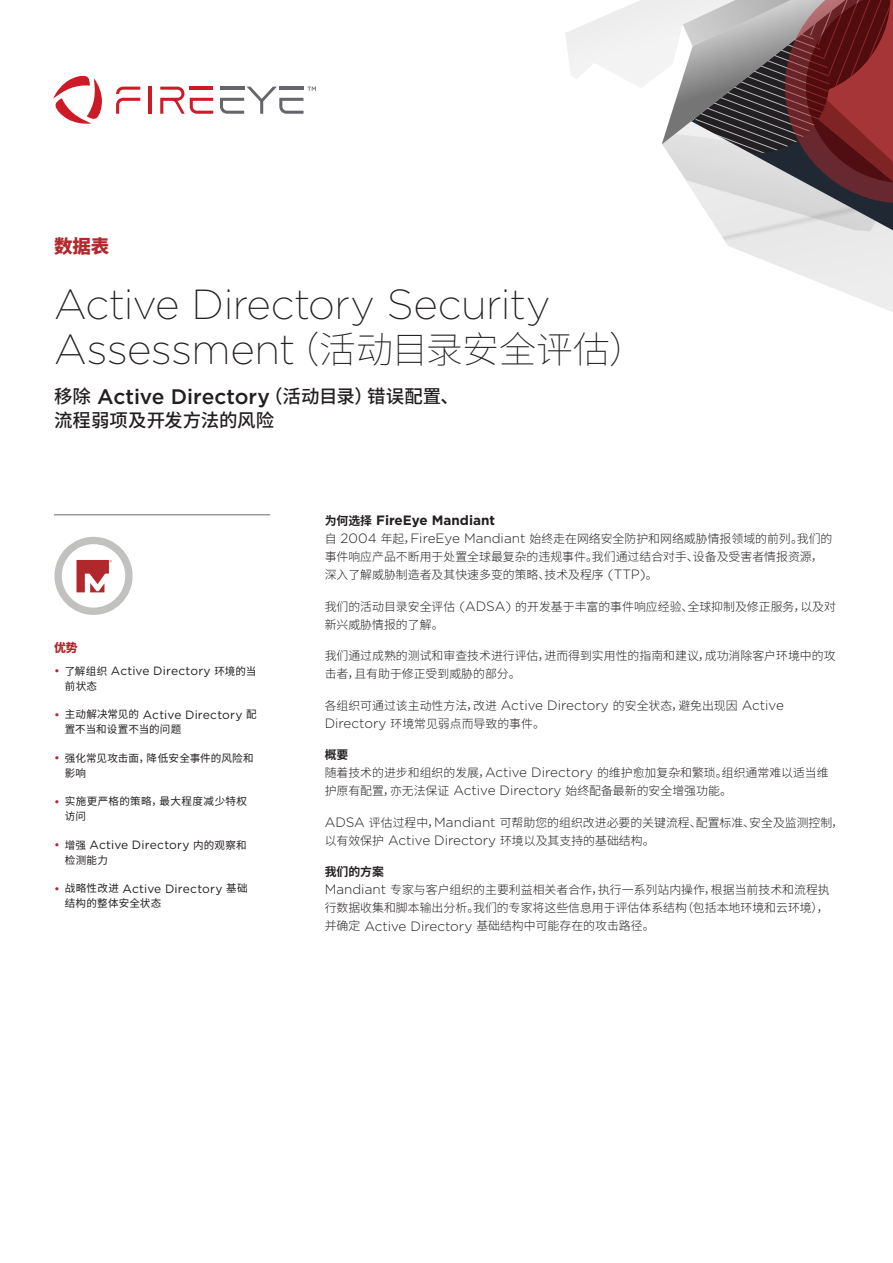
<style>
.page{position:relative;width:893px;height:1263px;background:#fff}
.page>*{position:absolute;margin:0;border:0;box-sizing:border-box;transform-origin:0 0}
.DS_Head_33_White{font:200 42px/45px "Gotham";letter-spacing:-.01em;color:#231f20}
.DS_Head_11_White{font:500 21px "Gotham";color:#231f20}
.DS_Head_11_White-2{font:500 18.45px "Noto Sans CJ Ktc";color:#231f20}
.t1{font:900 18.45px "Noto Sans CJ Ktc";color:#b2282d}
.Subhead_Level_1{font:700 13.5px "Gotham";color:#231f20}
.t2{font:12px "Gotham";letter-spacing:.015em;color:#231f20}
.Body_Text_9_12{font:300 11.85px/18px "Noto Sans CJ Ktc";color:#231f20}
.Subhead_Level_1-2{font:700 11.85px "Noto Sans CJ Ktc";color:#231f20}
.t3{font:900 11.85px "Noto Sans CJ Ktc";color:#b2282d}
.t4{font:10.5px/15px "Noto Sans CJ Ktc";letter-spacing:.025em;color:#231f20}
.t5{font:10.5px "Noto Sans CJ Ktc";color:#231f20}
.s1{font-family:"Noto Sans CJ Ktc";font-weight:100;font-size:36.9px}
.s2{font-family:"Noto Sans CJ Ktc";font-size:18.45px}
.s3{color:#b2282d}
.s4{font-family:"Noto Sans CJ Ktc";font-size:10.5px}
.s5{font-family:"Gotham";font-size:12px;color:#b2282d}
.s6{font-family:"Noto Sans CJ Ktc";font-size:11.85px}
.s7{font-family:"Gotham";font-size:13.5px}
</style>
<div class="page">
<hr style="left:148px;top:87px;width:4px;height:27px;background:#cc1b26">
<svg style="left:116px;top:87px;width:24px;height:27px"></svg>
<svg style="left:160px;top:87px;width:53px;height:27px"></svg>
<svg style="left:53px;top:75px;width:49px;height:49px"></svg>
<svg style="left:220px;top:87px;width:96px;height:27px"></svg>
<hr style="left:54px;top:515px;width:216px;height:1px;background:#231f20">
<svg style="left:565px;top:0;width:328px;height:312px"></svg>
<div style="left:55px;top:537px;width:78px;height:78px;background:#c1c1c0;border-radius:50%"></div>
<div style="left:62px;top:544px;width:63px;height:64px;background:#fff;border-radius:50%"></div>
<svg style="left:77px;top:560px;width:35px;height:32px"></svg>
<p class="t1" style="left:54px;top:235px;width:57px">数据表</p>
<p class="DS_Head_33_White" style="left:54px;top:280px;width:594px">Active Directory Security<br>Assessment<span class="s1">（活动目录安全评估）</span></p>
<p class="DS_Head_11_White" style="left:54px;top:382px;width:406px"><span class="s2">移除</span> Active Directory<span class="s2">（活动目录）错误配置、</span></p>
<p class="DS_Head_11_White-2" style="left:54px;top:410px;width:222px">流程弱项及开发方法的风险</p>
<p class="t3" style="left:54px;top:641px;width:25px">优势</p>
<p class="t2" style="left:54px;top:663px;width:204px"><span class="s3">•</span> <span class="s4">了解组织</span> Active Directory <span class="s4">环境的当</span></p>
<p class="t4" style="left:65px;top:679px;width:34px">前状态</p>
<p class="t2" style="left:54px;top:707px;width:204px"><span class="s3">•</span> <span class="s4">主动解决常见的</span> Active Directory <span class="s4">配</span></p>
<p class="t5" style="left:65px;top:724px;width:118px">置不当和设置不当的问题</p>
<p class="t4" style="left:65px;top:751px;width:190px;text-indent:-11px"><span class="s5">•</span> 强化常见攻击面，降低安全事件的风险和影响</p>
<p class="t4" style="left:65px;top:794px;width:184px;text-indent:-11px"><span class="s5">•</span> 实施更严格的策略，最大程度减少特权访问</p>
<p class="t2" style="left:54px;top:837px;width:194px"><span class="s3">•</span> <span class="s4">增强</span> Active Directory <span class="s4">内的观察和</span></p>
<p class="t4" style="left:65px;top:853px;width:45px">检测能力</p>
<p class="t2" style="left:54px;top:881px;width:195px"><span class="s3">•</span> <span class="s4">战略性改进</span> Active Directory <span class="s4">基础</span></p>
<p class="t4" style="left:65px;top:896px;width:98px">结构的整体安全状态</p>
<p class="Subhead_Level_1" style="left:325px;top:512px;width:172px"><span class="s6">为何选择</span> FireEye Mandiant</p>
<p class="Body_Text_9_12" style="left:325px;top:530px;width:509px">自 <span class="s7">2004</span> 年起，<span class="s7">FireEye Mandiant</span> 始终走在网络安全防护和网络威胁情报领域的前列。我们的事件响应产品不断用于处置全球最复杂的违规事件。我们通过结合对手、设备及受害者情报资源，深入了解威胁制造者及其快速多变的策略、技术及程序 <span class="s7">(TTP)</span>。</p>
<p class="Body_Text_9_12" style="left:325px;top:598px;width:513px">我们的活动目录安全评估 <span class="s7">(ADSA)</span> 的开发基于丰富的事件响应经验、全球抑制及修正服务，以及对新兴威胁情报的了解。</p>
<p class="Body_Text_9_12" style="left:325px;top:647px;width:512px">我们通过成熟的测试和审查技术进行评估，进而得到实用性的指南和建议，成功消除客户环境中的攻击者，且有助于修正受到威胁的部分。</p>
<p class="Body_Text_9_12" style="left:325px;top:697px;width:461px">各组织可通过该主动性方法，改进 <span class="s7">Active Directory</span> 的安全状态，避免出现因 <span class="s7">Active<br>Directory</span> 环境常见弱点而导致的事件。</p>
<p class="Subhead_Level_1-2" style="left:325px;top:748px;width:25px">概要</p>
<p class="Body_Text_9_12" style="left:325px;top:764px;width:506px">随着技术的进步和组织的发展，<span class="s7">Active Directory</span> 的维护愈加复杂和繁琐。组织通常难以适当维护原有配置，亦无法保证 <span class="s7">Active Directory</span> 始终配备最新的安全增强功能。</p>
<p class="Body_Text_9_12" style="left:325px;top:814px;width:520px"><span class="s7">ADSA</span> 评估过程中，<span class="s7">Mandiant</span> 可帮助您的组织改进必要的关键流程、配置标准、安全及监测控制，以有效保护 <span class="s7">Active Directory</span> 环境以及其支持的基础结构。</p>
<p class="Subhead_Level_1-2" style="left:325px;top:865px;width:61px">我们的方案</p>
<p class="Body_Text_9_12" style="left:325px;top:881px;width:507px;text-align:justify"><span class="s7">Mandiant</span> 专家与客户组织的主要利益相关者合作，执行一系列站内操作，根据当前技术和流程执行数据收集和脚本输出分析。我们的专家将这些信息用于评估体系结构（包括本地环境和云环境），并确定 <span class="s7">Active Directory</span> 基础结构中可能存在的攻击路径。</p>
</div>
